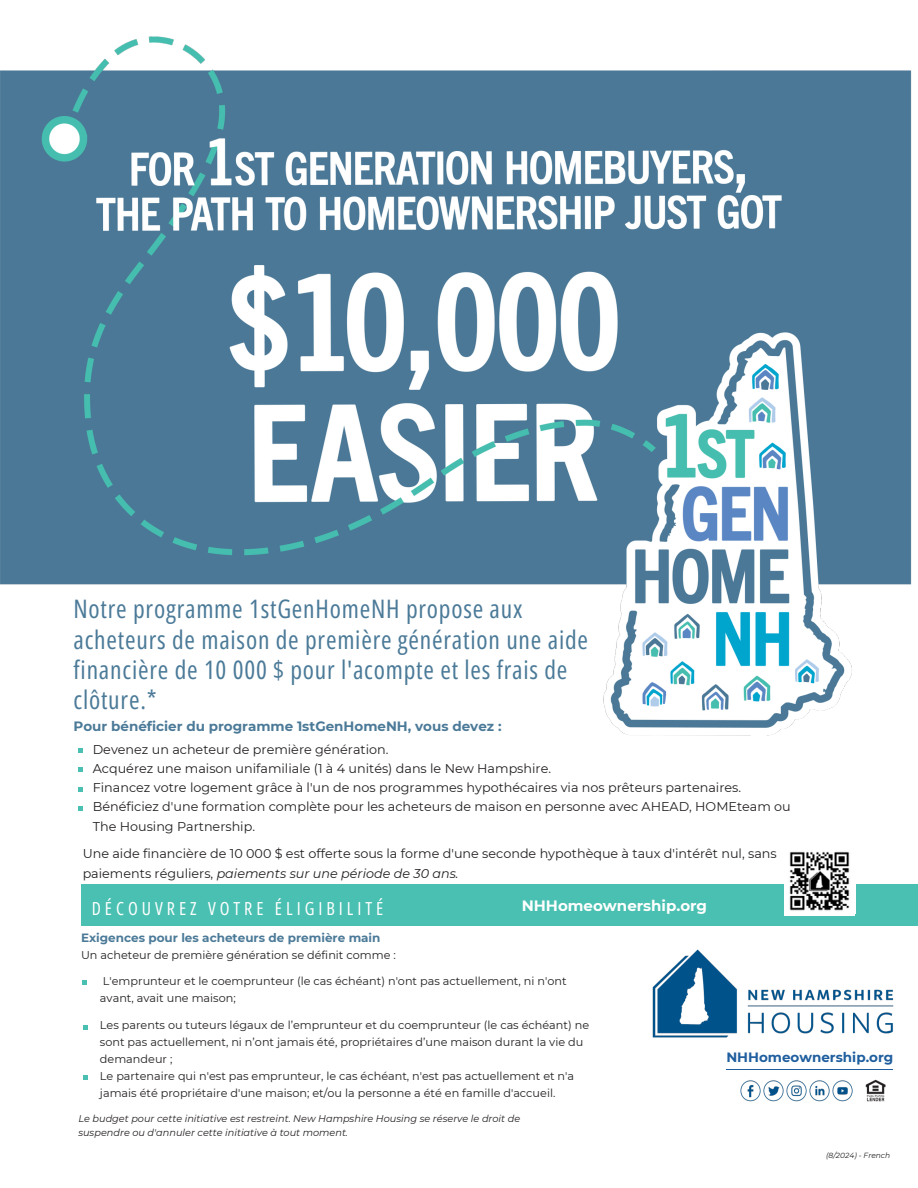
<style>
.page{position:relative;width:918px;height:1188px;background:#fff}
.page>*{position:absolute;margin:0;border:0;box-sizing:border-box;transform-origin:0 0}
.t1{font:25.5px/30.3px "Open Sans Condensed";letter-spacing:.03em;color:#4b7a98}
.t2{font:18px "Open Sans Condensed";letter-spacing:.22em;color:#fff}
.t3{font:700 15px "Montserrat";color:#fff}
.t4{font:700 13.5px "Montserrat";color:#4b7a98}
.t5{font:700 13.5px "Montserrat";color:#1f5e9e}
.t6{font:12.75px/19.2px "Montserrat";color:#231f20}
.t7{font:700 12px "Montserrat";color:#4b7a98}
.t8{font:11.25px/16.8px "Montserrat";color:#231f20}
.t9{font:italic 9.75px/13.5px "Montserrat";color:#231f20}
.t10{font:italic 7.5px "Montserrat";color:#231f20}
.s1{font-style:italic}
</style>
<div class="page">
<svg style="left:78px;top:748px;width:5px;height:4px"></svg>
<svg style="left:78px;top:768px;width:5px;height:4px"></svg>
<svg style="left:78px;top:787px;width:5px;height:4px"></svg>
<svg style="left:79px;top:806px;width:4px;height:4px"></svg>
<svg style="left:83px;top:981px;width:4px;height:4px"></svg>
<svg style="left:83px;top:1025px;width:4px;height:4px"></svg>
<svg style="left:83px;top:1076px;width:4px;height:4px"></svg>
<div style="left:81px;top:885px;width:837px;height:41px;background:#49c0b1"></div>
<div style="left:785px;top:843px;width:70px;height:71px;background:#fff"></div>
<img style="left:0;top:36px;width:912px;height:700px">
<img style="left:785px;top:851px;width:69px;height:65px">
<img style="left:740px;top:1079px;width:146px;height:23px">
<hr style="left:726px;top:1069px;width:167px;height:1px;background:#1f5e9e">
<img style="left:652px;top:949px;width:242px;height:89px">
<h5 class="t1" style="left:73px;top:593px;width:516px">Notre programme 1stGenHomeNH propose aux acheteurs de maison de première génération une aide financière de 10 000 $ pour l'acompte et les frais de clôture.*</h5>
<h4 class="t4" style="left:74px;top:718px;width:429px">Pour bénéficier du programme 1stGenHomeNH, vous devez :</h4>
<h3 class="t6" style="left:93px;top:740px;width:700px">Devenez un acheteur de première génération.<br>Acquérez une maison unifamiliale (1 à 4 unités) dans le New Hampshire.<br>Financez votre logement grâce à l'un de nos programmes hypothécaires via nos prêteurs partenaires.<br>Bénéficiez d'une formation complète pour les acheteurs de maison en personne avec AHEAD, HOMEteam ou The Housing Partnership.</h3>
<p class="t6" style="left:83px;top:844px;width:696px">Une aide financière de 10 000 $ est offerte sous la forme d'une seconde hypothèque à taux d'intérêt nul, sans paiements réguliers, <span class="s1">paiements sur une période de 30 ans.</span></p>
<p class="t2" style="left:92px;top:896px;width:293px">DÉCOUVREZ VOTRE ÉLIGIBILITÉ</p>
<p class="t3" style="left:522px;top:896px;width:187px">NHHomeownership.org</p>
<h5 class="t7" style="left:81px;top:931px;width:301px">Exigences pour les acheteurs de première main</h5>
<h5 class="t8" style="left:81px;top:947px;width:316px">Un acheteur de première génération se définit comme :</h5>
<h3 class="t8" style="left:100px;top:973px;width:468px">L'emprunteur et le coemprunteur (le cas échéant) n'ont pas actuellement, ni n'ont avant, avait une maison;</h3>
<p class="t8" style="left:100px;top:1017px;width:491px">Les parents ou tuteurs légaux de l’emprunteur et du coemprunteur (le cas échéant) ne sont pas actuellement, ni n’ont jamais été, propriétaires d’une maison durant la vie du demandeur ;<br>Le partenaire qui n'est pas emprunteur, le cas échéant, n'est pas actuellement et n'a jamais été propriétaire d'une maison; et/ou la personne a été en famille d'accueil.</p>
<h5 class="t9" style="left:78px;top:1112px;width:443px">Le budget pour cette initiative est restreint. New Hampshire Housing se réserve le droit de suspendre ou d'annuler cette initiative à tout moment.</h5>
<h2 class="t5" style="left:726px;top:1049px;width:168px">NHHomeownership.org</h2>
<h6 class="t10" style="left:826px;top:1151px;width:66px">(8/2024) - French</h6>
</div>
